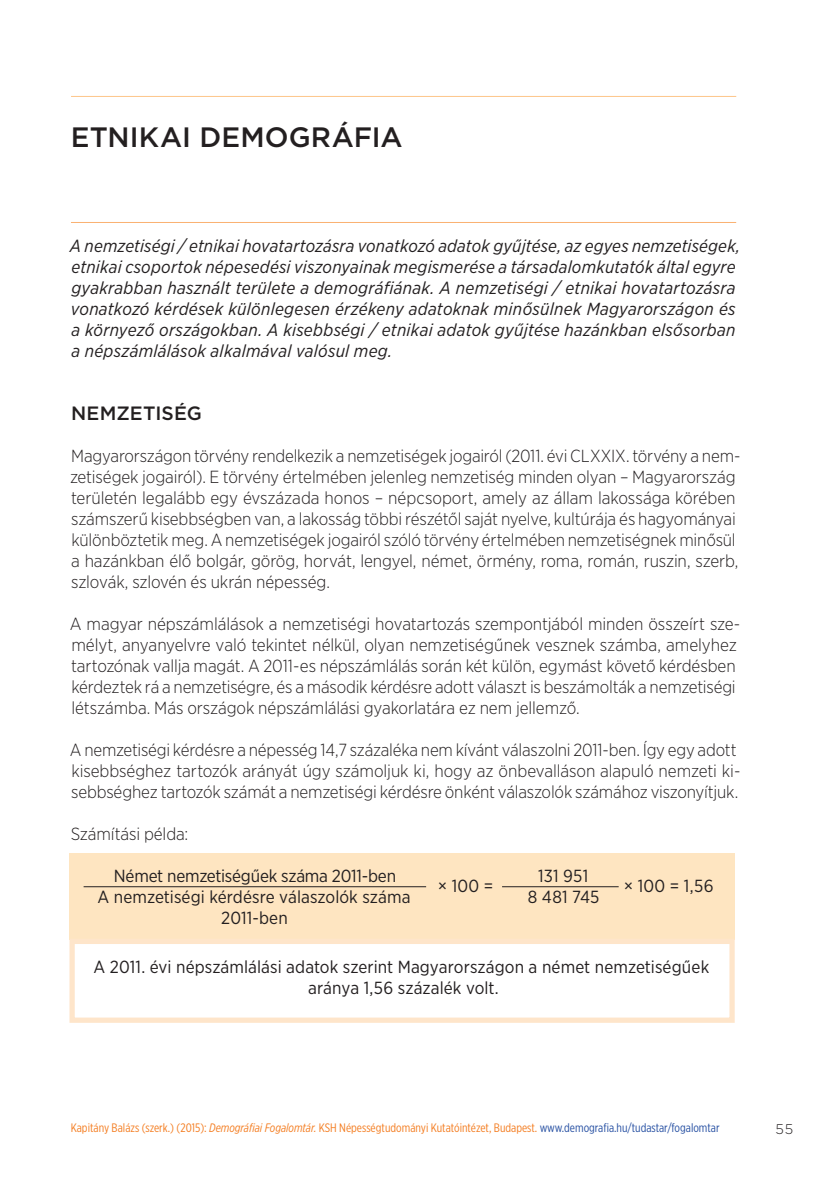
<style>
.page{position:relative;width:834px;height:1181px;background:#fff}
.page>*{position:absolute;margin:0;border:0;box-sizing:border-box;transform-origin:0 0}
.t1{font:500 28px "Gotham";letter-spacing:.005em;color:#231f20}
.t2{font:500 19.25px "Gotham";letter-spacing:.005em;color:#231f20}
.t3{font:300 17.5px/21px "Gotham Narrow";letter-spacing:-.01em;color:#231f20}
.t4{font:italic 17.5px/21px "Gotham Narrow";letter-spacing:.01em;color:#231f20}
.t5{font:17.5px/21px "Gotham Narrow";color:#231f20;text-align:center}
.t6{font:300 14px "Gotham";color:#231f20}
.t7{font:12.25px "Gotham X Narrow";color:#f47d21}
.s1{font-style:italic}
.s2{color:#2851a3}
</style>
<div class="page">
<hr style="left:71px;top:96px;width:665px;height:1px;background:#fdc689">
<hr style="left:71px;top:222px;width:665px;height:1px;background:#fab171">
<div style="left:69px;top:852px;width:665px;height:87px;background:#fee5c1"></div>
<div style="left:69px;top:938px;width:665px;height:85px;border:5px solid #fee5ca"></div>
<hr style="left:84px;top:886px;width:342px;height:1px;background:#231f20">
<hr style="left:502px;top:886px;width:116px;height:1px;background:#231f20">
<h1 class="t1" style="left:71px;top:119px;width:333px">ETNIKAI DEMOGRÁFIA</h1>
<p class="t4" style="left:70px;top:235px;width:671px">A nemzetiségi / etnikai hovatartozásra vonatkozó adatok gyűjtése, az egyes nemzetiségek, etnikai csoportok népesedési viszonyainak megismerése a társadalomkutatók által egyre gyakrabban használt területe a demográfiának. A nemzetiségi / etnikai hovatartozásra vonatkozó kérdések különlegesen érzékeny adatoknak minősülnek Magyarországon és a környező országokban. A kisebbségi / etnikai adatok gyűjtése hazánkban elsősorban a népszámlálások alkalmával valósul meg.</p>
<p class="t2" style="left:71px;top:401px;width:132px">N EMZETISÉG</p>
<p class="t3" style="left:70px;top:445px;width:671px">Magyarországon törvény rendelkezik a nemzetiségek jogairól (2011. évi CLXXIX. törvény a nem&shy;zetiségek jogairól). E törvény értelmében jelenleg nemzetiség minden olyan – Magyarország területén legalább egy évszázada honos – népcsoport, amely az állam lakossága körében számszerű kisebbségben van, a lakosság többi részétől saját nyelve, kultúrája és hagyományai különböztetik meg. A nemzetiségek jogairól szóló törvény értelmében nemzetiségnek minősül a hazánkban élő bolgár, görög, horvát, lengyel, német, örmény, roma, román, ruszin, szerb, szlovák, szlovén és ukrán népesség.</p>
<p class="t3" style="left:70px;top:613px;width:671px">A magyar népszámlálások a nemzetiségi hovatartozás szempontjából minden összeírt sze&shy;mélyt, anyanyelvre való tekintet nélkül, olyan nemzetiségűnek vesznek számba, amelyhez tartozónak vallja magát. A 2011-es népszámlálás során két külön, egymást követő kérdésben kérdeztek rá a nemzetiségre, és a második kérdésre adott választ is beszámolták a nemzetiségi létszámba. Más országok népszámlálási gyakorlatára ez nem jellemző.</p>
<p class="t3" style="left:70px;top:739px;width:672px">A nemzetiségi kérdésre a népesség 14,7 százaléka nem kívánt válaszolni 2011-ben. Így egy adott kisebbséghez tartozók arányát úgy számoljuk ki, hogy az önbevalláson alapuló nemzeti ki&shy;sebbséghez tartozók számát a nemzetiségi kérdésre önként válaszolók számához viszonyítjuk.</p>
<p class="t3" style="left:71px;top:823px;width:119px">Számítási példa:</p>
<p class="t5" style="left:97px;top:865px;width:314px">Német nemzetiségűek száma 2011-ben<br>A nemzetiségi kérdésre válaszolók száma<br>2011-ben</p>
<p class="t5" style="left:527px;top:865px;width:73px">131 951<br>8 481 745</p>
<p class="t5" style="left:437px;top:875px;width:57px">× 100 =</p>
<p class="t5" style="left:623px;top:875px;width:91px">× 100 = 1,56</p>
<p class="t5" style="left:94px;top:956px;width:617px">A 2011. évi népszámlálási adatok szerint Magyarországon a német nemzetiségűek aránya 1,56 százalék volt.</p>
<p class="t7" style="left:71px;top:1120px;width:650px">Kapitány Balázs (szerk.) (2015): <span class="s1">Demográfiai Fogalomtár.</span> KSH Népességtudományi Kutatóintézet, Budapest. <span class="s2">www.demografia.hu/tudastar/fogalomtar</span></p>
<p class="t6" style="left:775px;top:1120px;width:19px">55</p>
</div>
